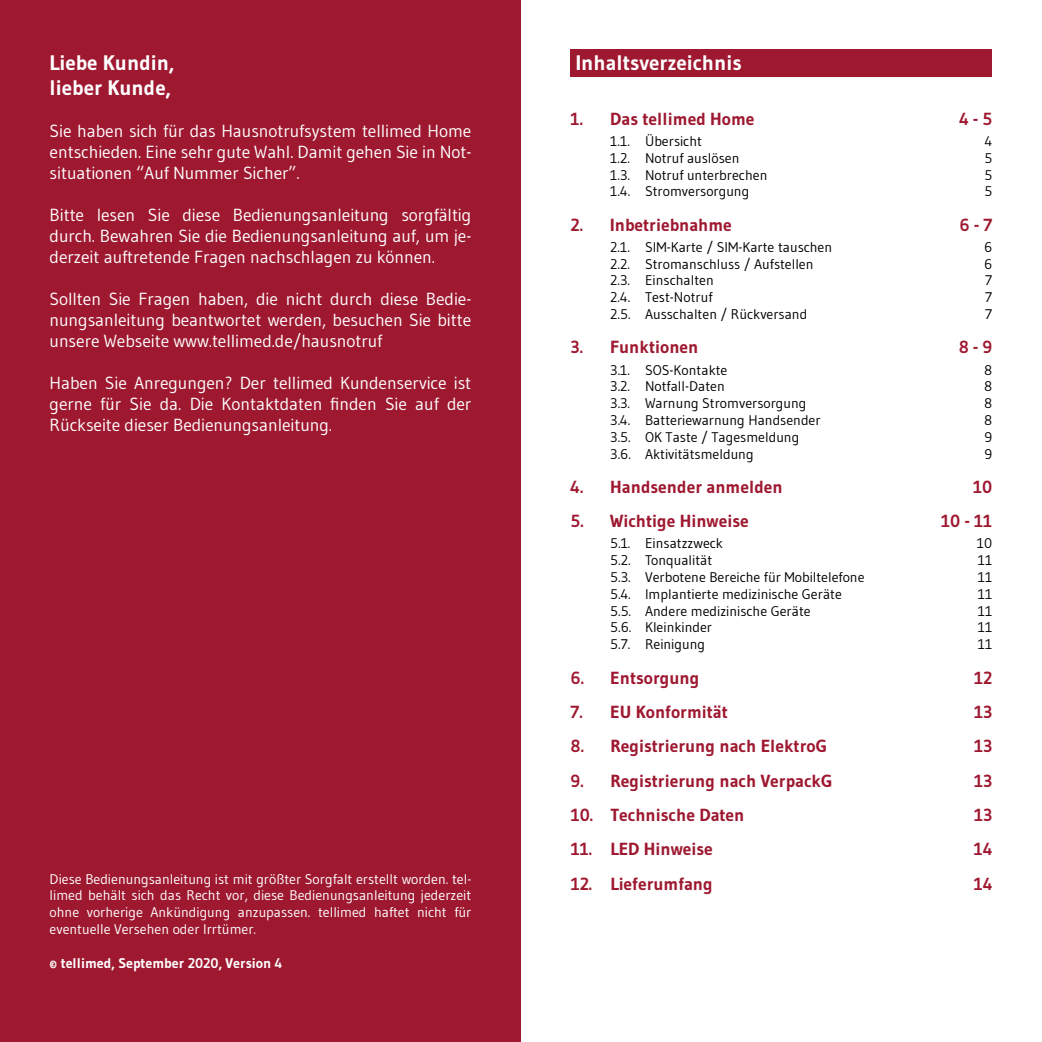
<style>
.page{position:relative;width:1042px;height:1042px;background:#fff}
.page>*{position:absolute;margin:0;border:0;box-sizing:border-box;transform-origin:0 0}
.t1{font:700 21px/25.2px "Gudea";color:#fff}
.t2{font:17.5px/21px "Gudea";letter-spacing:-.005em;color:#fff;text-align:justify}
.t3{font:700 17.5px "Gudea";color:#9e1830}
.t4{font:14px/16.8px "Gudea";color:#000;text-align:justify}
.t5{font:14px/16.8px "Gudea";color:#fff;text-align:justify}
.t6{font:700 14px "Gudea";color:#fff}
</style>
<div class="page">
<div style="left:0;top:0;width:521px;height:1042px;background:#9e1830"></div>
<div style="left:570px;top:50px;width:422px;height:27px;background:#9e1830"></div>
<p class="t1" style="left:50px;top:50px;width:126px">Liebe Kundin, lieber Kunde,</p>
<p class="t2" style="left:50px;top:120px;width:423px">Sie haben sich für das Hausnotrufsystem tellimed Home entschieden. Eine sehr gute Wahl. Damit gehen Sie in Not&shy;situationen “Auf Nummer Sicher”.</p>
<p class="t2" style="left:50px;top:204px;width:423px">Bitte lesen Sie diese Bedienungsanleitung sorgfältig durch. Bewahren Sie die Bedienungsanleitung auf, um je&shy;derzeit auftretende Fragen nachschlagen zu können.</p>
<p class="t2" style="left:50px;top:288px;width:423px">Sollten Sie Fragen haben, die nicht durch diese Bedie&shy;nungsanleitung beantwortet werden, besuchen Sie bitte unsere Webseite www.tellimed.de/hausnotruf</p>
<p class="t2" style="left:50px;top:372px;width:423px">Haben Sie Anregungen? Der tellimed Kundenservice ist gerne für Sie da. Die Kontaktdaten finden Sie auf der Rückseite dieser Bedienungsanleitung.</p>
<p class="t5" style="left:50px;top:870px;width:423px">Diese Bedienungsanleitung ist mit größter Sorgfalt erstellt worden. tel&shy;limed behält sich das Recht vor, diese Bedienungsanleitung jederzeit ohne vorherige Ankündigung anzupassen. tellimed haftet nicht für eventuelle Versehen oder Irrtümer.</p>
<p class="t6" style="left:50px;top:954px;width:234px">© tellimed, September 2020, Version 4</p>
<p class="t1" style="left:576px;top:50px;width:167px">Inhaltsverzeichnis</p>
<p class="t3" style="left:570px;top:108px;width:185px">1. Das tellimed Home</p>
<p class="t3" style="left:959px;top:108px;width:34px">4 - 5</p>
<p class="t4" style="left:610px;top:132px;width:21px">1.1.<br>1.2.<br>1.3.<br>1.4.</p>
<p class="t4" style="left:645px;top:132px;width:124px;text-align:left">Übersicht<br>Notruf auslösen<br>Notruf unterbrechen<br>Stromversorgung</p>
<p class="t4" style="left:984px;top:132px;width:9px">4<br>5<br>5<br>5</p>
<p class="t3" style="left:570px;top:214px;width:163px">2. Inbetriebnahme</p>
<p class="t3" style="left:959px;top:214px;width:34px">6 - 7</p>
<p class="t4" style="left:610px;top:238px;width:22px">2.1.<br>2.2.<br>2.3.<br>2.4.<br>2.5.</p>
<p class="t4" style="left:645px;top:238px;width:189px;text-align:left">SIM-Karte / SIM-Karte tauschen<br>Stromanschluss / Aufstellen<br>Einschalten<br>Test-Notruf<br>Ausschalten / Rückversand</p>
<p class="t4" style="left:984px;top:238px;width:10px">6<br>6<br>7<br>7<br>7</p>
<p class="t3" style="left:570px;top:336px;width:129px">3. Funktionen</p>
<p class="t3" style="left:959px;top:336px;width:35px">8 - 9</p>
<p class="t4" style="left:610px;top:361px;width:22px">3.1.<br>3.2.<br>3.3.<br>3.4.<br>3.5.<br>3.6.</p>
<p class="t4" style="left:645px;top:361px;width:177px;text-align:left">SOS-Kontakte<br>Notfall-Daten<br>Warnung Stromversorgung<br>Batteriewarnung Handsender<br>OK Taste / Tagesmeldung<br>Aktivitätsmeldung</p>
<p class="t4" style="left:984px;top:361px;width:10px">8<br>8<br>8<br>8<br>9<br>9</p>
<p class="t3" style="left:570px;top:476px;width:214px">4. Handsender anmelden</p>
<p class="t3" style="left:973px;top:476px;width:21px">10</p>
<p class="t3" style="left:570px;top:510px;width:180px">5. Wichtige Hinweise</p>
<p class="t3" style="left:941px;top:510px;width:53px">10 - 11</p>
<p class="t4" style="left:610px;top:535px;width:22px">5.1.<br>5.2.<br>5.3.<br>5.4.<br>5.5.<br>5.6.<br>5.7.</p>
<p class="t4" style="left:645px;top:535px;width:221px;text-align:left">Einsatzzweck<br>Tonqualität<br>Verbotene Bereiche für Mobiltelefone<br>Implantierte medizinische Geräte<br>Andere medizinische Geräte<br>Kleinkinder<br>Reinigung</p>
<p class="t4" style="left:977px;top:535px;width:17px">10<br>11<br>11<br>11<br>11<br>11<br>11</p>
<p class="t3" style="left:570px;top:666px;width:130px">6. Entsorgung</p>
<p class="t3" style="left:974px;top:666px;width:20px">12</p>
<p class="t3" style="left:570px;top:701px;width:159px">7. EU Konformität</p>
<p class="t3" style="left:974px;top:701px;width:20px">13</p>
<p class="t3" style="left:570px;top:735px;width:258px">8. Registrierung nach ElektroG</p>
<p class="t3" style="left:974px;top:735px;width:20px">13</p>
<p class="t3" style="left:571px;top:770px;width:263px">9. Registrierung nach VerpackG</p>
<p class="t3" style="left:974px;top:770px;width:20px">13</p>
<p class="t3" style="left:571px;top:804px;width:175px">10. Technische Daten</p>
<p class="t3" style="left:974px;top:804px;width:20px">13</p>
<p class="t3" style="left:571px;top:838px;width:144px">11. LED Hinweise</p>
<p class="t3" style="left:974px;top:838px;width:20px">14</p>
<p class="t3" style="left:571px;top:873px;width:143px">12. Lieferumfang</p>
<p class="t3" style="left:974px;top:873px;width:20px">14</p>
</div>
